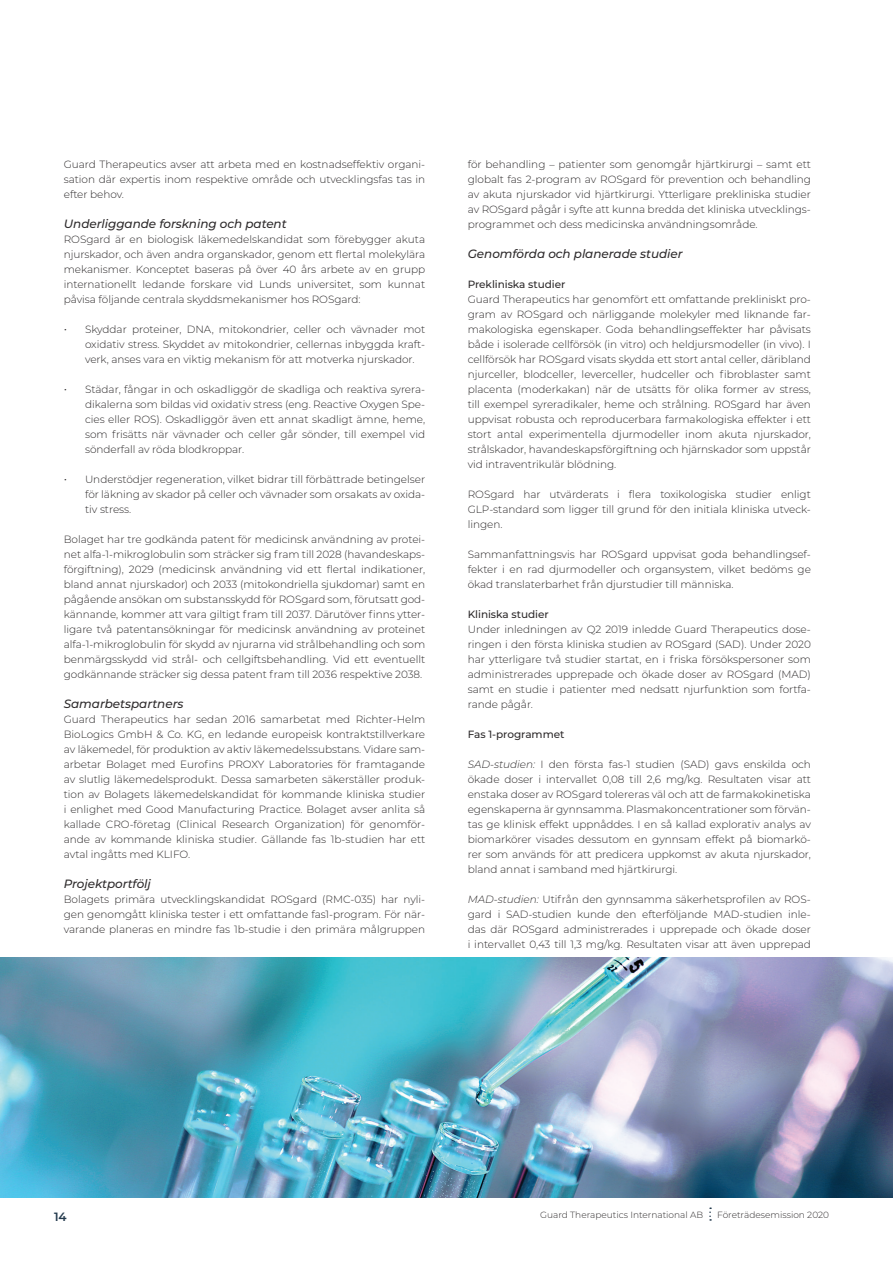
<style>
.page{position:relative;width:893px;height:1263px;background:#fff}
.page>*{position:absolute;margin:0;border:0;box-sizing:border-box;transform-origin:0 0}
.t1{font:italic 500 12px "Montserrat";letter-spacing:-.005em;color:#2e2b2c}
.t2{font:600 12px "Montserrat";color:#253b4e}
.t3{font:300 10.5px/15px "Montserrat";letter-spacing:-.005em;color:#2e2b2c;text-align:justify}
.t4{font:500 10.5px "Montserrat";letter-spacing:-.005em;color:#2e2b2c}
.t5{font:300 9px "Montserrat";color:#2e2b2c}
.s1{font-family:"Uni Neue";font-weight:400}
.s2{font-style:italic}
</style>
<div class="page">
<svg style="left:709px;top:1207px;width:2px;height:14px"></svg>
<img style="left:0;top:957px;width:893px;height:240px">
<p class="t3" style="left:64px;top:156px;width:363px">Guard Therapeutics avser att arbeta med en kostnadseffektiv organi&shy;sation där expertis inom respektive område och utvecklingsfas tas in efter behov.</p>
<p class="t1" style="left:64px;top:215px;width:224px">Underliggande forskning och patent</p>
<p class="t3" style="left:64px;top:231px;width:363px">ROSgard är en biologisk läkemedelskandidat som förebygger akuta njurskador, och även andra organskador, genom ett flertal molekylära mekanismer. Konceptet baseras på över 40 års arbete av en grupp internationellt ledande forskare vid Lunds universitet, som kunnat påvisa följande centrala skyddsmekanismer hos ROSgard:</p>
<p class="t3" style="left:85px;top:321px;width:342px;text-indent:-21px"><span class="s1">•</span> Skyddar proteiner, DNA, mitokondrier, celler och vävnader mot oxidativ stress. Skyddet av mitokondrier, cellernas inbyggda kraft&shy;verk, anses vara en viktig mekanism för att motverka njurskador.</p>
<p class="t3" style="left:85px;top:381px;width:342px;text-indent:-21px"><span class="s1">•</span> Städar, fångar in och oskadliggör de skadliga och reaktiva syrera&shy;dikalerna som bildas vid oxidativ stress (eng. Reactive Oxygen Spe&shy;cies eller ROS). Oskadliggör även ett annat skadligt ämne, heme, som frisätts när vävnader och celler går sönder, till exempel vid sönderfall av röda blodkroppar.</p>
<p class="t3" style="left:85px;top:471px;width:342px;text-indent:-21px"><span class="s1">•</span> Understödjer regeneration, vilket bidrar till förbättrade betingelser för läkning av skador på celler och vävnader som orsakats av oxida&shy;tiv stress.</p>
<p class="t3" style="left:64px;top:531px;width:363px">Bolaget har tre godkända patent för medicinsk användning av protei&shy;net alfa-1-mikroglobulin som sträcker sig fram till 2028 (havandeskaps&shy;förgiftning), 2029 (medicinsk användning vid ett flertal indikationer, bland annat njurskador) och 2033 (mitokondriella sjukdomar) samt en pågående ansökan om substansskydd för ROSgard som, förutsatt god&shy;kännande, kommer att vara giltigt fram till 2037. Därutöver finns ytter&shy;ligare två patentansökningar för medicinsk användning av proteinet alfa-1-mikroglobulin för skydd av njurarna vid strålbehandling och som benmärgsskydd vid strål- och cellgiftsbehandling. Vid ett eventuellt godkännande sträcker sig dessa patent fram till 2036 respektive 2038.</p>
<p class="t1" style="left:64px;top:695px;width:121px">Samarbetspartners</p>
<p class="t3" style="left:64px;top:711px;width:363px">Guard Therapeutics har sedan 2016 samarbetat med Richter-Helm BioLogics GmbH &amp; Co. KG, en ledande europeisk kontraktstillverkare av läkemedel, för produktion av aktiv läkemedelssubstans. Vidare sam&shy;arbetar Bolaget med Eurofins PROXY Laboratories för framtagande av slutlig läkemedelsprodukt. Dessa samarbeten säkerställer produk&shy;tion av Bolagets läkemedelskandidat för kommande kliniska studier i enlighet med Good Manufacturing Practice. Bolaget avser anlita så kallade CRO-företag (Clinical Research Organization) för genomför&shy;ande av kommande kliniska studier. Gällande fas 1b-studien har ett avtal ingåtts med KLIFO.</p>
<p class="t1" style="left:64px;top:875px;width:89px">Projektportfölj</p>
<p class="t3" style="left:64px;top:891px;width:363px">Bolagets primära utvecklingskandidat ROSgard (RMC-035) har nyli&shy;gen genomgått kliniska tester i ett omfattande fas1-program. För när&shy;varande planeras en mindre fas 1b-studie i den primära målgruppen</p>
<p class="t3" style="left:468px;top:156px;width:345px">för behandling – patienter som genomgår hjärtkirurgi – samt ett globalt fas 2-program av ROSgard för prevention och behandling av akuta njurskador vid hjärtkirurgi. Ytterligare prekliniska studier av ROSgard pågår i syfte att kunna bredda det kliniska utvecklings&shy;programmet och dess medicinska användningsområde.</p>
<p class="t1" style="left:468px;top:245px;width:217px">Genomförda och planerade studier</p>
<p class="t4" style="left:468px;top:277px;width:99px">Prekliniska studier</p>
<p class="t3" style="left:468px;top:291px;width:345px">Guard Therapeutics har genomfört ett omfattande prekliniskt pro&shy;gram av ROSgard och närliggande molekyler med liknande far&shy;makologiska egenskaper. Goda behandlingseffekter har påvisats både i isolerade cellförsök (in vitro) och heldjursmodeller (in vivo). I cellförsök har ROSgard visats skydda ett stort antal celler, däribland njurceller, blodceller, leverceller, hudceller och fibroblaster samt placenta (moderkakan) när de utsätts för olika former av stress, till exempel syreradikaler, heme och strålning. ROSgard har även uppvisat robusta och reproducerbara farmakologiska effekter i ett stort antal experimentella djurmodeller inom akuta njurskador, strålskador, havandeskapsförgiftning och hjärnskador som uppstår vid intraventrikulär blödning.</p>
<p class="t3" style="left:468px;top:486px;width:345px">ROSgard har utvärderats i flera toxikologiska studier enligt GLP-standard som ligger till grund för den initiala kliniska utveck&shy;lingen.</p>
<p class="t3" style="left:468px;top:546px;width:345px">Sammanfattningsvis har ROSgard uppvisat goda behandlingsef&shy;fekter i en rad djurmodeller och organsystem, vilket bedöms ge ökad translaterbarhet från djurstudier till människa.</p>
<p class="t4" style="left:468px;top:607px;width:82px">Kliniska studier</p>
<p class="t3" style="left:468px;top:621px;width:345px">Under inledningen av Q2 2019 inledde Guard Therapeutics dose&shy;ringen i den första kliniska studien av ROSgard (SAD). Under 2020 har ytterligare två studier startat, en i friska försökspersoner som administrerades upprepade och ökade doser av ROSgard (MAD) samt en studie i patienter med nedsatt njurfunktion som fortfa&shy;rande pågår.</p>
<p class="t4" style="left:468px;top:727px;width:98px">Fas 1-programmet</p>
<p class="t3" style="left:468px;top:756px;width:345px"><span class="s2">SAD-studien:</span> I den första fas-1 studien (SAD) gavs enskilda och ökade doser i intervallet 0,08 till 2,6 mg/kg. Resultaten visar att enstaka doser av ROSgard tolereras väl och att de farmakokinetiska egenskaperna är gynnsamma. Plasmakoncentrationer som förvän&shy;tas ge klinisk effekt uppnåddes. I en så kallad explorativ analys av biomarkörer visades dessutom en gynnsam effekt på biomarkö&shy;rer som används för att predicera uppkomst av akuta njurskador, bland annat i samband med hjärtkirurgi.</p>
<p class="t3" style="left:468px;top:891px;width:345px"><span class="s2">MAD-studien:</span> Utifrån den gynnsamma säkerhetsprofilen av ROS&shy;gard i SAD-studien kunde den efterföljande MAD-studien inle&shy;das där ROSgard administrerades i upprepade och ökade doser i intervallet 0,43 till 1,3 mg/kg. Resultaten visar att även upprepad</p>
<p class="t2" style="left:54px;top:1208px;width:14px">14</p>
<p class="t5" style="left:540px;top:1208px;width:165px">Guard Therapeutics International AB</p>
<p class="t5" style="left:717px;top:1208px;width:114px">Företrädesemission 2020</p>
</div>
